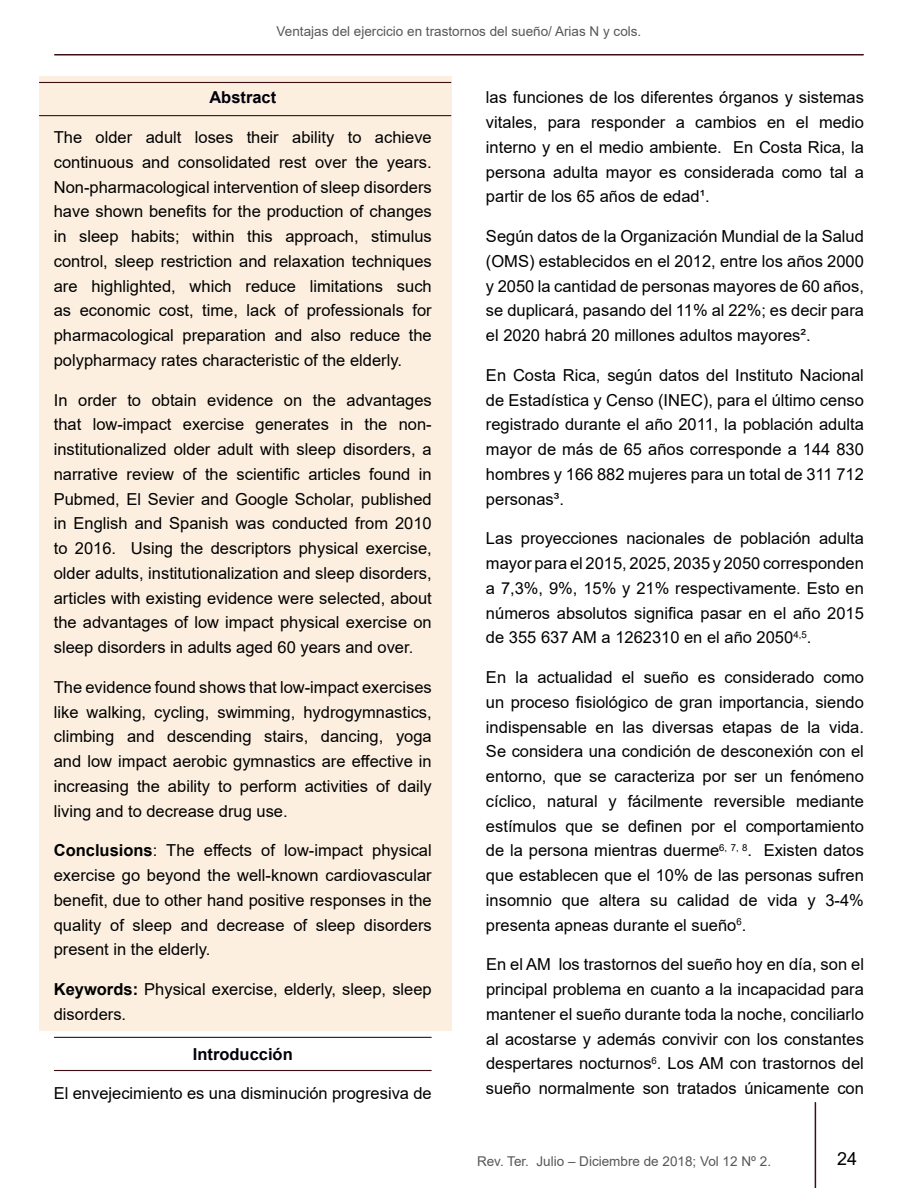
<style>
.page{position:relative;width:918px;height:1188px;background:#fff}
.page>*{position:absolute;margin:0;border:0;box-sizing:border-box;transform-origin:0 0}
.t1{font:18px "Arial";color:#000}
.t2{font:16.5px/24.8px "Arial";color:#000;text-align:justify}
.t3{font:700 16.5px "Arial";color:#00000a}
.t4{font:13.5px "Arial";color:#575756}
.s1{font-weight:700}
</style>
<div class="page">
<hr style="left:815px;top:1103px;width:1px;height:85px;background:#3d0f15">
<hr style="left:55px;top:54px;width:808px;height:2px;background:#3d0f15">
<div style="left:39px;top:76px;width:412px;height:954px;background:#fcefe0"></div>
<hr style="left:39px;top:82px;width:412px;height:1px;background:#3d0f15">
<hr style="left:39px;top:115px;width:412px;height:1px;background:#3d0f15">
<hr style="left:54px;top:1037px;width:377px;height:1px;background:#3d0f15">
<hr style="left:54px;top:1070px;width:377px;height:1px;background:#3d0f15">
<p class="t4" style="left:277px;top:22px;width:366px">Ventajas del ejercicio en trastornos del sueño/ Arias N y cols.</p>
<p class="t3" style="left:209px;top:86px;width:68px">Abstract</p>
<p class="t2" style="left:54px;top:125px;width:380px">The older adult loses their ability to achieve continuous and consolidated rest over the years.<br>Non-pharmacological intervention of sleep disorders have shown benefits for the production of changes in sleep habits; within this approach, stimulus control, sleep restriction and relaxation techniques are highlighted, which reduce limitations such as economic cost, time, lack of professionals for pharmacological preparation and also reduce the polypharmacy rates characteristic of the elderly.</p>
<p class="t2" style="left:54px;top:387px;width:380px">In order to obtain evidence on the advantages that low-impact exercise generates in the non&shy;institutionalized older adult with sleep disorders, a narrative review of the scientific articles found in Pubmed, El Sevier and Google Scholar, published in English and Spanish was conducted from 2010 to 2016. Using the descriptors physical exercise, older adults, institutionalization and sleep disorders, articles with existing evidence were selected, about the advantages of low impact physical exercise on sleep disorders in adults aged 60 years and over.</p>
<p class="t2" style="left:54px;top:675px;width:379px">The evidence found shows that low-impact exercises like walking, cycling, swimming, hydrogymnastics, climbing and descending stairs, dancing, yoga and low impact aerobic gymnastics are effective in increasing the ability to perform activities of daily living and to decrease drug use.</p>
<p class="t2" style="left:54px;top:838px;width:379px"><span class="s1">Conclusions</span>: The effects of low-impact physical exercise go beyond the well-known cardiovascular benefit, due to other hand positive responses in the quality of sleep and decrease of sleep disorders present in the elderly.</p>
<p class="t2" style="left:54px;top:977px;width:379px"><span class="s1">Keywords:</span> Physical exercise, elderly, sleep, sleep disorders.</p>
<p class="t3" style="left:193px;top:1042px;width:101px">Introducción</p>
<p class="t2" style="left:54px;top:1081px;width:379px">El envejecimiento es una disminución progresiva de</p>
<p class="t2" style="left:486px;top:85px;width:380px">las funciones de los diferentes órganos y sistemas vitales, para responder a cambios en el medio interno y en el medio ambiente. En Costa Rica, la persona adulta mayor es considerada como tal a partir de los 65 años de edad¹.</p>
<p class="t2" style="left:486px;top:224px;width:380px">Según datos de la Organización Mundial de la Salud (OMS) establecidos en el 2012, entre los años 2000 y 2050 la cantidad de personas mayores de 60 años, se duplicará, pasando del 11% al 22%; es decir para el 2020 habrá 20 millones adultos mayores².</p>
<p class="t2" style="left:486px;top:363px;width:380px">En Costa Rica, según datos del Instituto Nacional de Estadística y Censo (INEC), para el último censo registrado durante el año 2011, la población adulta mayor de más de 65 años corresponde a 144 830 hombres y 166 882 mujeres para un total de 311 712 personas³.</p>
<p class="t2" style="left:486px;top:526px;width:379px">Las proyecciones nacionales de población adulta mayor para el 2015, 2025, 2035 y 2050 corresponden a 7,3%, 9%, 15% y 21% respectivamente. Esto en números absolutos significa pasar en el año 2015 de 355 637 AM a 1262310 en el año 2050<sup>4,5</sup>.</p>
<p class="t2" style="left:486px;top:665px;width:380px">En la actualidad el sueño es considerado como un proceso fisiológico de gran importancia, siendo indispensable en las diversas etapas de la vida.<br>Se considera una condición de desconexión con el entorno, que se caracteriza por ser un fenómeno cíclico, natural y fácilmente reversible mediante estímulos que se definen por el comportamiento de la persona mientras duerme<sup>6,</sup> <sup>7,</sup> <sup>8</sup>. Existen datos que establecen que el 10% de las personas sufren insomnio que altera su calidad de vida y 3-4% presenta apneas durante el sueño<sup>6</sup>.</p>
<p class="t2" style="left:486px;top:952px;width:380px">En el AM los trastornos del sueño hoy en día, son el principal problema en cuanto a la incapacidad para mantener el sueño durante toda la noche, conciliarlo al acostarse y además convivir con los constantes despertares nocturnos<sup>6</sup>. Los AM con trastornos del sueño normalmente son tratados únicamente con</p>
<p class="t4" style="left:477px;top:1152px;width:296px">Rev. Ter. Julio – Diciembre de 2018; Vol 12 Nº 2.</p>
<p class="t1" style="left:837px;top:1147px;width:22px">24</p>
</div>
